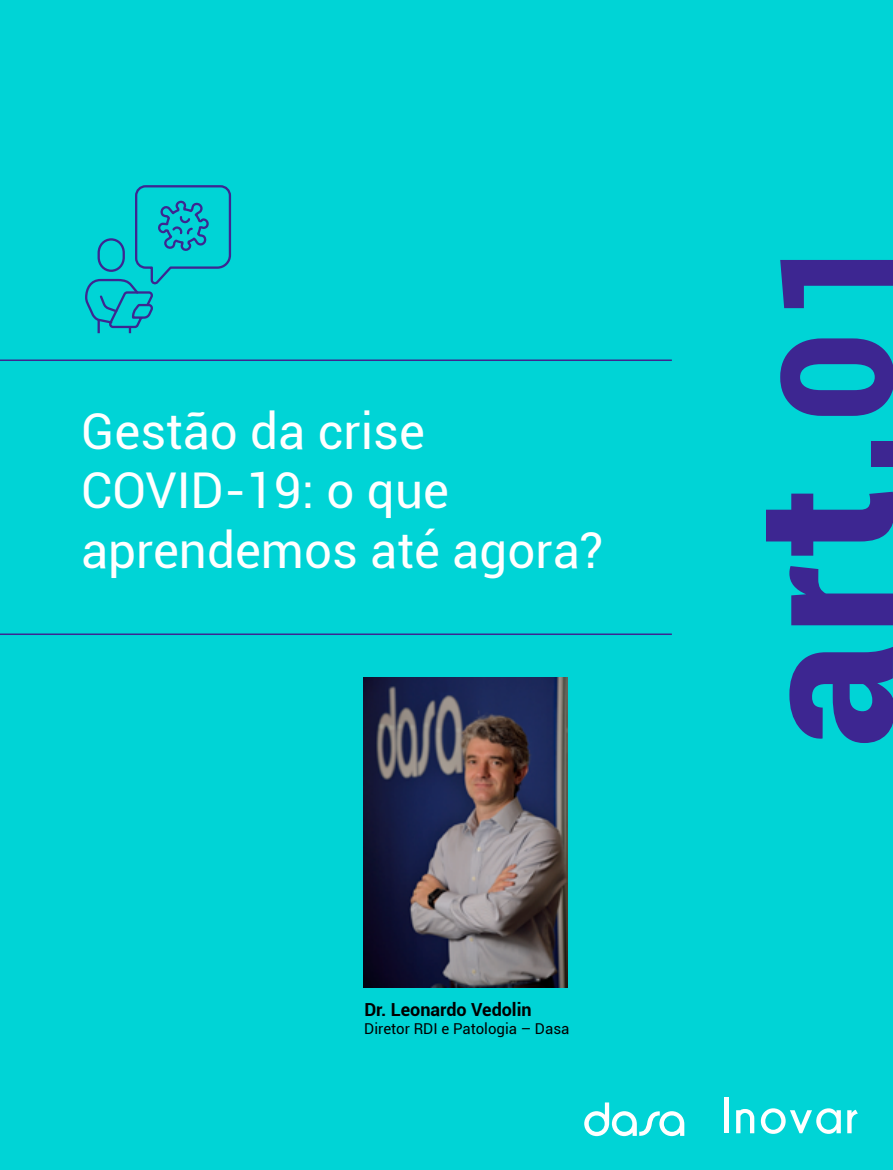
<style>
.page{position:relative;width:893px;height:1170px;background:#fff}
.page>*{position:absolute;margin:0;border:0;box-sizing:border-box;transform-origin:0 0}
.t1{font:900 192.45px "Roboto";color:#3d2691}
.t2{font:900 156.3px "Roboto";color:#3d2691}
.t3{font:49.35px/59.2px "Roboto";color:#fff}
.t4{font:700 18px "Roboto";color:#000}
.t5{font:15px "Roboto";color:#000}
</style>
<div class="page">
<div style="left:0;top:0;width:893px;height:1169px;background:#00d4d6"></div>
<hr style="left:0;top:633px;width:672px;height:2px;background:#3d2691">
<hr style="left:0;top:359px;width:672px;height:2px;background:#3d2691">
<img style="left:363px;top:677px;width:204px;height:310px">
<svg style="left:85px;top:185px;width:147px;height:149px"></svg>
<hr style="left:724px;top:1097px;width:4px;height:36px;background:#fff">
<svg style="left:736px;top:1108px;width:105px;height:26px"></svg>
<svg style="left:847px;top:1109px;width:11px;height:24px"></svg>
<svg style="left:584px;top:1102px;width:100px;height:33px"></svg>
<p class="t3" style="left:81px;top:400px;width:369px">Gestão da crise<br>COVID-19: o que</p>
<p class="t3" style="left:81px;top:518px;width:524px">aprendemos até agora?</p>
<p class="t4" style="left:364px;top:997px;width:169px">Dr. Leonardo Vedolin</p>
<p class="t5" style="left:364px;top:1018px;width:207px">Diretor RDI e Patologia – Dasa</p>
<h2 class="t2" style="left:727px;top:477px;width:245px;rotate:-90deg">.01</h2>
<h1 class="t1" style="left:688px;top:746px;width:260px;rotate:-90deg">art</h1>
</div>
